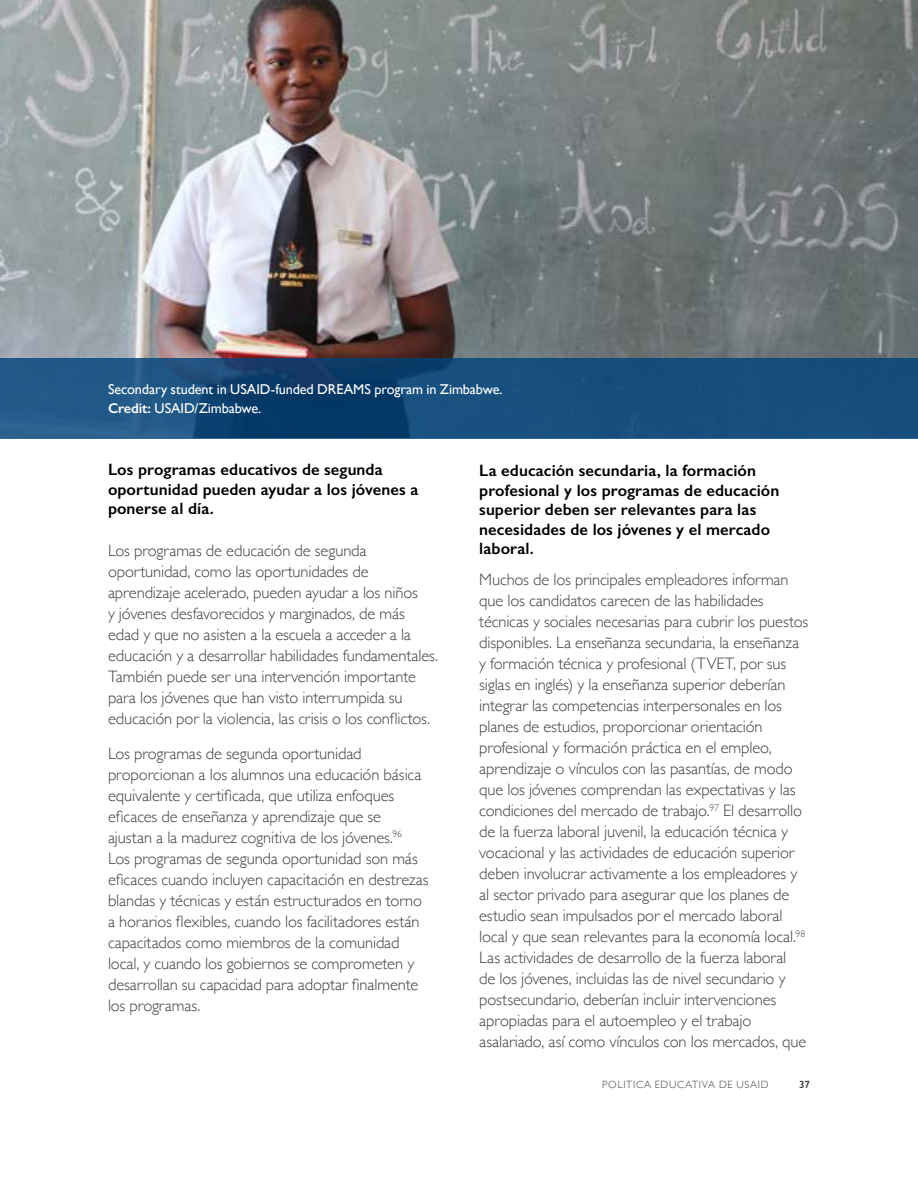
<style>
.page{position:relative;width:918px;height:1188px;background:#fff}
.page>*{position:absolute;margin:0;border:0;box-sizing:border-box;transform-origin:0 0}
.t1{font:300 16.5px/21px "Gill Sans";letter-spacing:-.01em;color:#414042}
.t2{font:600 16.5px/19.5px "Gill Sans";letter-spacing:.005em;color:#000}
.t3{font:14.25px/19.5px "Gill Sans";letter-spacing:-.01em;color:#fff}
.t4{font:300 10.5px "Gill Sans";letter-spacing:.07em;color:#414042}
.t5{font:600 10.5px "Gill Sans";color:#414042}
.s1{font-weight:600}
</style>
<div class="page">
<img style="left:0;top:0;width:918px;height:358px">
<svg style="left:0;top:358px;width:918px;height:81px;background:#164c7a"></svg>
<p class="t3" style="left:108px;top:379px;width:396px">Secondary student in USAID-funded DREAMS program in Zimbabwe.<br><span class="s1">Credit:</span> USAID/Zimbabwe.</p>
<h2 class="t2" style="left:108px;top:460px;width:312px">Los programas educativos de segunda oportunidad pueden ayudar a los jóvenes a ponerse al día.</h2>
<p class="t1" style="left:108px;top:539px;width:332px">Los programas de educación de segunda oportunidad, como las oportunidades de aprendizaje acelerado, pueden ayudar a los niños<br>y jóvenes desfavorecidos y marginados, de más edad y que no asisten a la escuela a acceder a la educación y a desarrollar habilidades fundamentales.<br>También puede ser una intervención importante para los jóvenes que han visto interrumpida su educación por la violencia, las crisis o los conflictos.</p>
<p class="t1" style="left:108px;top:742px;width:322px">Los programas de segunda oportunidad proporcionan a los alumnos una educación básica equivalente y certificada, que utiliza enfoques eficaces de enseñanza y aprendizaje que se ajustan a la madurez cognitiva de los jóvenes.<sup>96<br></sup>Los programas de segunda oportunidad son más eficaces cuando incluyen capacitación en destrezas blandas y técnicas y están estructurados en torno a horarios flexibles, cuando los facilitadores están capacitados como miembros de la comunidad local, y cuando los gobiernos se comprometen y desarrollan su capacidad para adoptar finalmente los programas.</p>
<h3 class="t2" style="left:479px;top:461px;width:302px">La educación secundaria, la formación profesional y los programas de educación superior deben ser relevantes para las necesidades de los jóvenes y el mercado laboral.</h3>
<p class="t1" style="left:479px;top:568px;width:331px">Muchos de los principales empleadores informan que los candidatos carecen de las habilidades técnicas y sociales necesarias para cubrir los puestos disponibles. La enseñanza secundaria, la enseñanza y formación técnica y profesional (TVET, por sus siglas en inglés) y la enseñanza superior deberían integrar las competencias interpersonales en los planes de estudios, proporcionar orientación profesional y formación práctica en el empleo, aprendizaje o vínculos con las pasantías, de modo que los jóvenes comprendan las expectativas y las condiciones del mercado de trabajo.<sup>97</sup> El desarrollo de la fuerza laboral juvenil, la educación técnica y vocacional y las actividades de educación superior deben involucrar activamente a los empleadores y al sector privado para asegurar que los planes de estudio sean impulsados por el mercado laboral local y que sean relevantes para la economía local.<sup>98<br></sup>Las actividades de desarrollo de la fuerza laboral<br>de los jóvenes, incluidas las de nivel secundario y postsecundario, deberían incluir intervenciones apropiadas para el autoempleo y el trabajo asalariado, así como vínculos con los mercados, que</p>
<p class="t4" style="left:602px;top:1076px;width:168px">POLITICA EDUCATIVA DE USAID</p>
<p class="t5" style="left:799px;top:1078px;width:12px">37</p>
</div>
